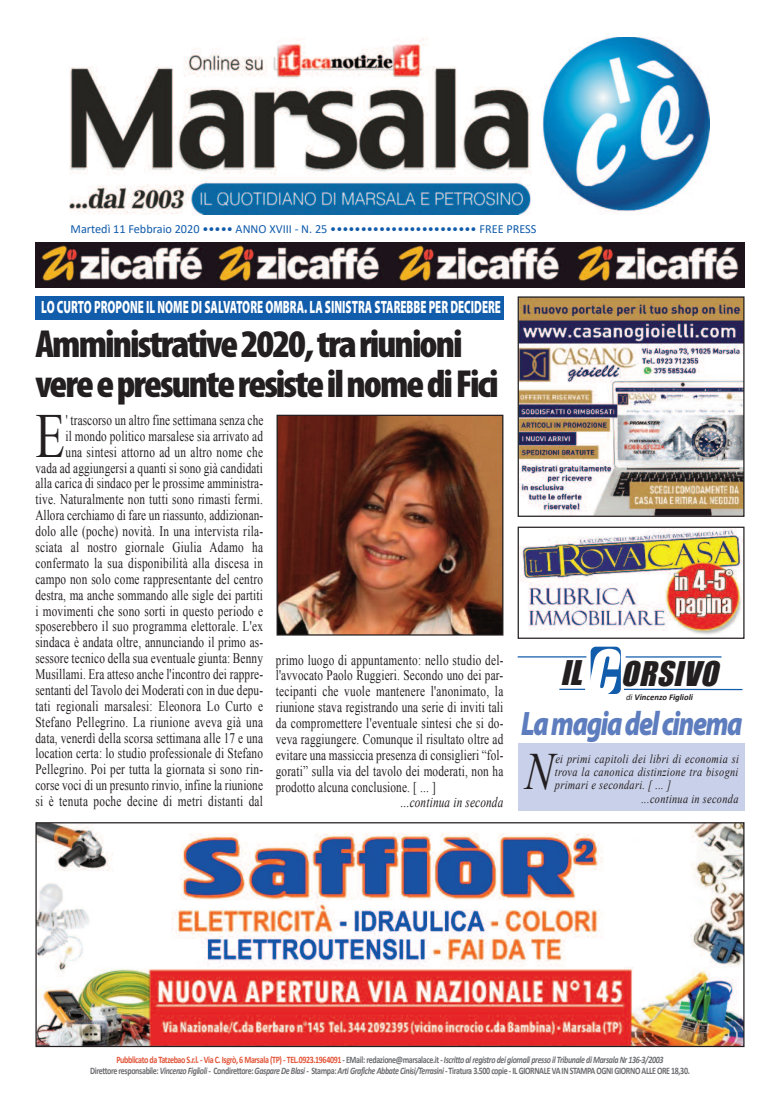
<style>
.page{position:relative;width:780px;height:1113px;background:#fff}
.page>*{position:absolute;margin:0;border:0;box-sizing:border-box;transform-origin:0 0}
.t1{font:62.62px "Times New Roman";color:#231f20;scale:.77 1}
.t2{font:italic 52.38px "Times New Roman";color:#231f20;scale:.83 1}
.t3{font:900 condensed 39.25px/39.9px "Myriad Pro";letter-spacing:-.05em;color:#231f20}
.t4{font:italic 900 34px "Myriad Pro";letter-spacing:-.05em;color:#5d7dbe;scale:.8 1}
.t5{font:italic 31.25px "Impact";color:#231f20}
.t6{font:900 17.88px "Myriad Pro";color:#fff;scale:.62 1}
.t7{font:14.62px/15.9px "Times New Roman";letter-spacing:.015em;color:#231f20;text-align:right;scale:.77 1}
.t8{font:italic 14.62px "Times New Roman";letter-spacing:.015em;color:#231f20;scale:.77 1}
.t9{font:italic 12.38px "Times New Roman";letter-spacing:.035em;color:#231f20;scale:.83 1}
.t10{font:12.38px "Calibri";color:#115cab}
.t11{font:700 9.88px/11.1px "Calibri";letter-spacing:-.045em;color:#6c6d70;text-align:center;scale:.81 1}
.t12{font:italic 700 8.75px "Calibri";color:#231f20}
.s1{font-size:57px;color:#fff}
.s2{font-weight:400}
.s3{color:#e15438}
.s4{font-style:italic}
</style>
<div class="page">
<img style="left:70px;top:38px;width:639px;height:176px">
<img style="left:35px;top:242px;width:709px;height:46px">
<div style="left:35px;top:296px;width:468px;height:24px;background:#115cab"></div>
<img style="left:519px;top:528px;width:223px;height:107px">
<div style="left:517px;top:526px;width:227px;height:113px;border:1px solid #231f20"></div>
<img style="left:278px;top:417px;width:223px;height:216px">
<div style="left:276px;top:415px;width:227px;height:220px;border:1px solid #231f20"></div>
<img style="left:519px;top:298px;width:223px;height:217px">
<div style="left:517px;top:296px;width:227px;height:221px;border:1px solid #231f20"></div>
<img style="left:37px;top:824px;width:705px;height:221px">
<div style="left:35px;top:822px;width:709px;height:225px;border:1px solid #231f20"></div>
<div style="left:590px;top:646px;width:30px;height:48px;background:#115cab;border-radius:5px"></div>
<hr style="left:624px;top:688px;width:118px;height:2px;background:#115cab">
<hr style="left:625px;top:656px;width:96px;height:1px;background:#115cab">
<hr style="left:559px;top:688px;width:26px;height:2px;background:#115cab">
<hr style="left:517px;top:656px;width:69px;height:1px;background:#115cab">
<div style="left:517px;top:743px;width:227px;height:68px;background:#c9d0e9"></div>
<p class="t10" style="left:71px;top:223px;width:467px">Martedì 11 Febbraio 2020 ••••• ANNO XVIII - N. 25 •••••••••••••••••••••••• FREE PRESS</p>
<p class="t6" style="left:41px;top:301px;width:742px">LO CURTO PROPONE IL NOME DI SALVATORE OMBRA. LA SINISTRA STAREBBE PER DECIDERE</p>
<h3 class="t3" style="left:35px;top:328px;width:464px">Amministrative2020,trariunioni vereepresunteresisteilnomediFici</h3>
<h1 class="t1" style="left:35px;top:401px;width:40px">E</h1>
<p class="t7" style="left:35px;top:412px;width:298px">' trascorso un altro fine settimana senza che<br>il mondo politico marsalese sia arrivato ad<br>una sintesi attorno ad un altro nome che<br>vada ad aggiungersi a quanti si sono già candidati alla carica di sindaco per le prossime amministra&shy;tive. Naturalmente non tutti sono rimasti fermi.<br>Allora cerchiamo di fare un riassunto, addizionan&shy;dolo alle (poche) novità. In una intervista rila&shy;sciata al nostro giornale Giulia Adamo ha confermato la sua disponibilità alla discesa in campo non solo come rappresentante del centro destra, ma anche sommando alle sigle dei partiti i movimenti che sono sorti in questo periodo e sposerebbero il suo programma elettorale. L'ex sindaca è andata oltre, annunciando il primo as&shy;sessore tecnico della sua eventuale giunta: Benny Musillami. Era atteso anche l'incontro dei rappre&shy;sentanti del Tavolo dei Moderati con in due depu&shy;tati regionali marsalesi: Eleonora Lo Curto e Stefano Pellegrino. La riunione aveva già una data, venerdì della scorsa settimana alle 17 e una location certa: lo studio professionale di Stefano Pellegrino. Poi per tutta la giornata si sono rin&shy;corse voci di un presunto rinvio, infine la riunione si è tenuta poche decine di metri distanti dal</p>
<p class="t7" style="left:276px;top:651px;width:297px;text-align:justify">primo luogo di appuntamento: nello studio del&shy;l'avvocato Paolo Ruggieri. Secondo uno dei par&shy;tecipanti che vuole mantenere l'anonimato, la riunione stava registrando una serie di inviti tali da compromettere l'eventuale sintesi che si do&shy;veva raggiungere. Comunque il risultato oltre ad evitare una massiccia presenza di consiglieri “fol&shy;gorati” sulla via del tavolo dei moderati, non ha prodotto alcuna conclusione. [ ... ]</p>
<p class="t8" style="left:401px;top:794px;width:135px">...continua in seconda</p>
<h3 class="t5" style="left:560px;top:655px;width:164px">IL<span class="s1">C</span>ORSIVO</h3>
<p class="t12" style="left:626px;top:693px;width:68px"><span class="s2">di</span> Vincenzo Figlioli</p>
<h3 class="t4" style="left:521px;top:710px;width:278px">Lamagiadelcinema</h3>
<p class="t9" style="left:555px;top:752px;width:223px">ei primi capitoli dei libri di economia si</p>
<p class="t9" style="left:555px;top:765px;width:223px">trova la canonica distinzione tra bisogni</p>
<p class="t9" style="left:555px;top:778px;width:141px">primari e secondari. [ ... ]</p>
<p class="t9" style="left:641px;top:791px;width:118px">...continua in seconda</p>
<h2 class="t2" style="left:524px;top:742px;width:36px">N</h2>
<p class="t11" style="left:90px;top:1054px;width:741px"><span class="s3">Pubblicato da Tatzebao S.r.l. - Via C. Isgrò, 6 Marsala (TP) - TEL.0923.1964091</span> - EMail: redazione@marsalace.it - <span class="s4">Iscritto al registro dei giornali presso il Tribunale di Marsala Nr 136-3/2003<br></span>Direttore responsabile: <span class="s4">Vincenzo Figlioli -</span> Condirettore: <span class="s4">Gaspare De Blasi -</span> Stampa: <span class="s4">Arti Grafiche Abbate Cinisi/Terrasini -</span> Tiratura 3.500 copie - IL GIORNALE VA IN STAMPA OGNI GIORNO ALLE ORE 18,30.</p>
</div>
